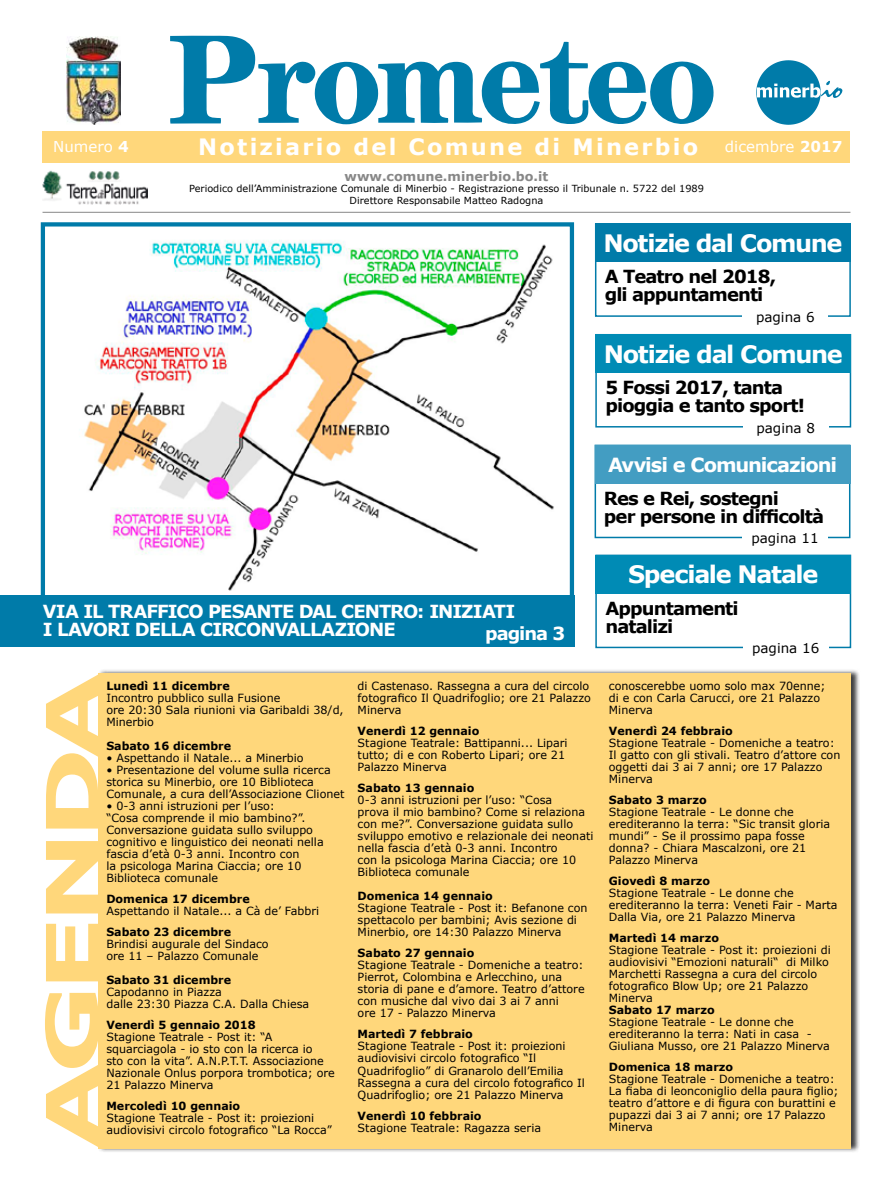
<style>
.page{position:relative;width:893px;height:1191px;background:#fff}
.page>*{position:absolute;margin:0;border:0;box-sizing:border-box;transform-origin:0 0}
.t1{font:700 72px "Verdana";letter-spacing:-.07em;color:#ffd77b;scale:1.52 1}
.t2{font:700 24px "Verdana";letter-spacing:-.055em;color:#fff}
.t3{font:700 22.5px "Verdana";letter-spacing:.1em;color:#fff}
.t4{font:700 19.5px "Verdana";letter-spacing:-.06em;color:#fff}
.t5{font:700 18px/18px "Verdana";letter-spacing:-.05em;color:#000}
.t6{font:700 18px "Verdana";letter-spacing:-.055em;color:#fff}
.t7{font:15px "Verdana";color:#fff}
.t8{font:13.5px "Verdana";color:#000}
.t9{font:700 12.75px "Verdana";color:#878787}
.t10{font:11.25px/12px "Verdana";color:#000}
.t11{font:700 11.25px "Verdana";color:#000}
.t12{font:9.75px/11.7px "Verdana";color:#000;text-align:center}
.s1{font-weight:700}
.s2{font-weight:400;font-size:15px}
.s3{font-size:15px}
</style>
<div class="page">
<img style="left:84px;top:240px;width:470px;height:351px">
<div style="left:41px;top:222px;width:533px;height:383px;border:4px solid #007ba9"></div>
<div style="left:98px;top:668px;width:762px;height:485px;background:#000;opacity:.75"></div>
<div style="left:98px;top:673px;width:753px;height:475px;background:#ffd77b"></div>
<svg style="left:756px;top:60px;width:86px;height:65px"></svg>
<svg style="left:170px;top:36px;width:544px;height:89px"></svg>
<img style="left:66px;top:36px;width:54px;height:88px">
<div style="left:43px;top:131px;width:807px;height:31px;background:#ffd77b"></div>
<img style="left:43px;top:170px;width:104px;height:35px">
<hr style="left:43px;top:212px;width:807px;height:1px;background:#878787">
<div style="left:0;top:595px;width:574px;height:51px;background:#007ba9"></div>
<div style="left:595px;top:223px;width:256px;height:94px;border:2px solid #007ba9"></div>
<div style="left:595px;top:224px;width:255px;height:38px;background:#007ba9"></div>
<div style="left:743px;top:308px;width:85px;height:17px;background:#fff"></div>
<div style="left:595px;top:334px;width:256px;height:93px;border:2px solid #007ba9"></div>
<div style="left:596px;top:334px;width:255px;height:39px;background:#008bb5"></div>
<div style="left:743px;top:419px;width:85px;height:17px;background:#fff"></div>
<div style="left:595px;top:444px;width:255px;height:94px;border:2px solid #007ba9"></div>
<div style="left:595px;top:445px;width:255px;height:38px;background:#439dc2"></div>
<div style="left:742px;top:529px;width:85px;height:17px;background:#fff"></div>
<div style="left:595px;top:554px;width:256px;height:94px;border:2px solid #007ba9"></div>
<div style="left:596px;top:555px;width:255px;height:38px;background:#008bb5"></div>
<div style="left:743px;top:639px;width:85px;height:17px;background:#fff"></div>
<h3 class="t7" style="left:53px;top:137px;width:77px">Numero <span class="s1">4</span></h3>
<h3 class="t3" style="left:198px;top:133px;width:646px">Notiziario del Comune di Minerbio <span class="s2">dicembre</span> <span class="s3">2017</span></h3>
<p class="t9" style="left:345px;top:168px;width:205px">www.comune.minerbio.bo.it</p>
<p class="t12" style="left:189px;top:182px;width:516px">Periodico dell’Amministrazione Comunale di Minerbio - Registrazione presso il Tribunale n. 5722 del 1989<br>Direttore Responsabile Matteo Radogna</p>
<h2 class="t2" style="left:603px;top:228px;width:240px">Notizie dal Comune</h2>
<h3 class="t5" style="left:605px;top:267px;width:173px">A Teatro nel 2018, gli appuntamenti</h3>
<h2 class="t2" style="left:604px;top:339px;width:240px">Notizie dal Comune</h2>
<p class="t8" style="left:756px;top:308px;width:60px">pagina 6</p>
<h3 class="t5" style="left:605px;top:378px;width:201px">5 Fossi 2017, tanta pioggia e tanto sport!</h3>
<p class="t8" style="left:756px;top:419px;width:60px">pagina 8</p>
<h3 class="t4" style="left:608px;top:452px;width:230px">Avvisi e Comunicazioni</h3>
<h3 class="t5" style="left:604px;top:489px;width:222px">Res e Rei, sostegni<br>per persone in difficoltà</h3>
<p class="t8" style="left:751px;top:529px;width:69px">pagina 11</p>
<h3 class="t6" style="left:43px;top:599px;width:79px">via il traff</h3>
<h3 class="t6" style="left:168px;top:599px;width:89px">ico pesante</h3>
<h3 class="t6" style="left:299px;top:599px;width:56px">da l centr</h3>
<h3 class="t6" style="left:403px;top:599px;width:114px">o: iniziati</h3>
<h3 class="t6" style="left:43px;top:617px;width:340px">i lavori de lla circonvallazione</h3>
<h3 class="t6" style="left:485px;top:622px;width:82px">pagina 3</h3>
<p class="t11" style="left:106px;top:679px;width:125px">Lunedì 11 dicembre</p>
<p class="t10" style="left:106px;top:692px;width:239px">Incontro pubblico sulla Fusione<br>ore 20:30 Sala riunioni via Garibaldi 38/d,<br>Minerbio</p>
<p class="t11" style="left:106px;top:739px;width:126px">Sabato 16 dicembre</p>
<p class="t10" style="left:106px;top:752px;width:199px">• Aspettando il Natale... a Minerbio</p>
<p class="t10" style="left:106px;top:764px;width:240px">• Presentazione del volume sulla ricerca storica su Minerbio, ore 10 Biblioteca<br>Comunale, a cura dell’Associazione Clionet</p>
<p class="t10" style="left:106px;top:800px;width:219px">• 0-3 anni istruzioni per l’uso:<br>“Cosa comprende il mio bambino?”.<br>Conversazione guidata sullo sviluppo cognitivo e linguistico dei neonati nella fascia d’età 0-3 anni. Incontro con<br>la psicologa Marina Ciaccia; ore 10<br>Biblioteca comunale</p>
<p class="t11" style="left:106px;top:892px;width:145px">Domenica 17 dicembre</p>
<p class="t10" style="left:106px;top:905px;width:214px">Aspettando il Natale... a Cà de’ Fabbri</p>
<p class="t11" style="left:106px;top:925px;width:126px">Sabato 23 dicembre</p>
<p class="t10" style="left:106px;top:938px;width:164px">Brindisi augurale del Sindaco ore 11 – Palazzo Comunale</p>
<p class="t11" style="left:106px;top:973px;width:126px">Sabato 31 dicembre</p>
<p class="t10" style="left:106px;top:986px;width:204px">Capodanno in Piazza<br>dalle 23:30 Piazza C.A. Dalla Chiesa</p>
<p class="t11" style="left:106px;top:1018px;width:151px">Venerdì 5 gennaio 2018</p>
<p class="t10" style="left:106px;top:1031px;width:230px">Stagione Teatrale - Post it: “A squarciagola - io sto con la ricerca io<br>sto con la vita”. A.N.P.T.T. Associazione Nazionale Onlus porpora trombotica; ore 21 Palazzo Minerva</p>
<p class="t11" style="left:106px;top:1099px;width:135px">Mercoledì 10 gennaio</p>
<p class="t10" style="left:106px;top:1112px;width:227px">Stagione Teatrale - Post it: proiezioni audiovisivi circolo fotografico “La Rocca”</p>
<h1 class="t1" style="left:26px;top:1148px;width:314px;rotate:-90deg">AGENDA</h1>
<p class="t10" style="left:358px;top:680px;width:235px">di Castenaso. Rassegna a cura del circolo fotografico Il Quadrifoglio; ore 21 Palazzo<br>Minerva</p>
<p class="t11" style="left:358px;top:724px;width:123px">Venerdì 12 gennaio</p>
<p class="t10" style="left:358px;top:737px;width:212px">Stagione Teatrale: Battipanni... Lipari tutto; di e con Roberto Lipari; ore 21<br>Palazzo Minerva</p>
<p class="t11" style="left:358px;top:781px;width:118px">Sabato 13 gennaio</p>
<p class="t10" style="left:358px;top:794px;width:237px">0-3 anni istruzioni per l’uso: “Cosa<br>prova il mio bambino? Come si relaziona con me?”. Conversazione guidata sullo sviluppo emotivo e relazionale dei neonati nella fascia d’età 0-3 anni. Incontro<br>con la psicologa Marina Ciaccia; ore 10<br>Biblioteca comunale</p>
<p class="t11" style="left:358px;top:889px;width:137px">Domenica 14 gennaio</p>
<p class="t10" style="left:358px;top:902px;width:231px">Stagione Teatrale - Post it: Befanone con spettacolo per bambini; Avis sezione di<br>Minerbio, ore 14:30 Palazzo Minerva</p>
<p class="t11" style="left:358px;top:946px;width:118px">Sabato 27 gennaio</p>
<p class="t10" style="left:358px;top:959px;width:228px">Stagione Teatrale - Domeniche a teatro:<br>Pierrot, Colombina e Arlecchino, una storia di pane e d’amore. Teatro d’attore con musiche dal vivo dai 3 ai 7 anni<br>ore 17 - Palazzo Minerva</p>
<p class="t11" style="left:358px;top:1027px;width:117px">Martedì 7 febbraio</p>
<p class="t10" style="left:358px;top:1040px;width:229px">Stagione Teatrale - Post it: proiezioni audiovisivi circolo fotografico “Il Quadrifoglio” di Granarolo dell’Emilia Rassegna a cura del circolo fotografico Il Quadrifoglio; ore 21 Palazzo Minerva</p>
<p class="t11" style="left:358px;top:1108px;width:125px">Venerdì 10 febbraio</p>
<p class="t10" style="left:358px;top:1121px;width:185px">Stagione Teatrale: Ragazza seria</p>
<h2 class="t2" style="left:628px;top:559px;width:192px">Speciale Natale</h2>
<h3 class="t5" style="left:605px;top:598px;width:135px">Appuntamenti natalizi</h3>
<p class="t8" style="left:752px;top:640px;width:69px">pagina 16</p>
<p class="t10" style="left:609px;top:680px;width:218px">conoscerebbe uomo solo max 70enne; di e con Carla Carucci, ore 21 Palazzo<br>Minerva</p>
<p class="t11" style="left:609px;top:724px;width:125px">Venerdì 24 febbraio</p>
<p class="t10" style="left:609px;top:737px;width:233px">Stagione Teatrale - Domeniche a teatro:<br>Il gatto con gli stivali. Teatro d’attore con oggetti dai 3 ai 7 anni; ore 17 Palazzo<br>Minerva</p>
<p class="t11" style="left:609px;top:793px;width:99px">Sabato 3 marzo</p>
<p class="t10" style="left:609px;top:806px;width:223px">Stagione Teatrale - Le donne che erediteranno la terra: “Sic transit gloria mundi” - Se il prossimo papa fosse donna? - Chiara Mascalzoni, ore 21<br>Palazzo Minerva</p>
<p class="t11" style="left:609px;top:874px;width:103px">Giovedì 8 marzo</p>
<p class="t10" style="left:609px;top:887px;width:230px">Stagione Teatrale - Le donne che erediteranno la terra: Veneti Fair - Marta<br>Dalla Via, ore 21 Palazzo Minerva</p>
<p class="t11" style="left:609px;top:931px;width:112px">Martedì 14 marzo</p>
<p class="t10" style="left:609px;top:944px;width:223px">Stagione Teatrale - Post it: proiezioni di audiovisivi “Emozioni naturali“ di Milko Marchetti Rassegna a cura del circolo fotografico Blow Up; ore 21 Palazzo Minerva</p>
<p class="t11" style="left:609px;top:1003px;width:107px">Sabato 17 marzo</p>
<p class="t10" style="left:609px;top:1016px;width:223px">Stagione Teatrale - Le donne che erediteranno la terra: Nati in casa -<br>Giuliana Musso, ore 21 Palazzo Minerva</p>
<p class="t11" style="left:609px;top:1060px;width:126px">Domenica 18 marzo</p>
<p class="t10" style="left:609px;top:1073px;width:231px">Stagione Teatrale - Domeniche a teatro:<br>La fiaba di leonconiglio della paura figlio; teatro d’attore e di figura con burattini e pupazzi dai 3 ai 7 anni; ore 17 Palazzo Minerva</p>
</div>
